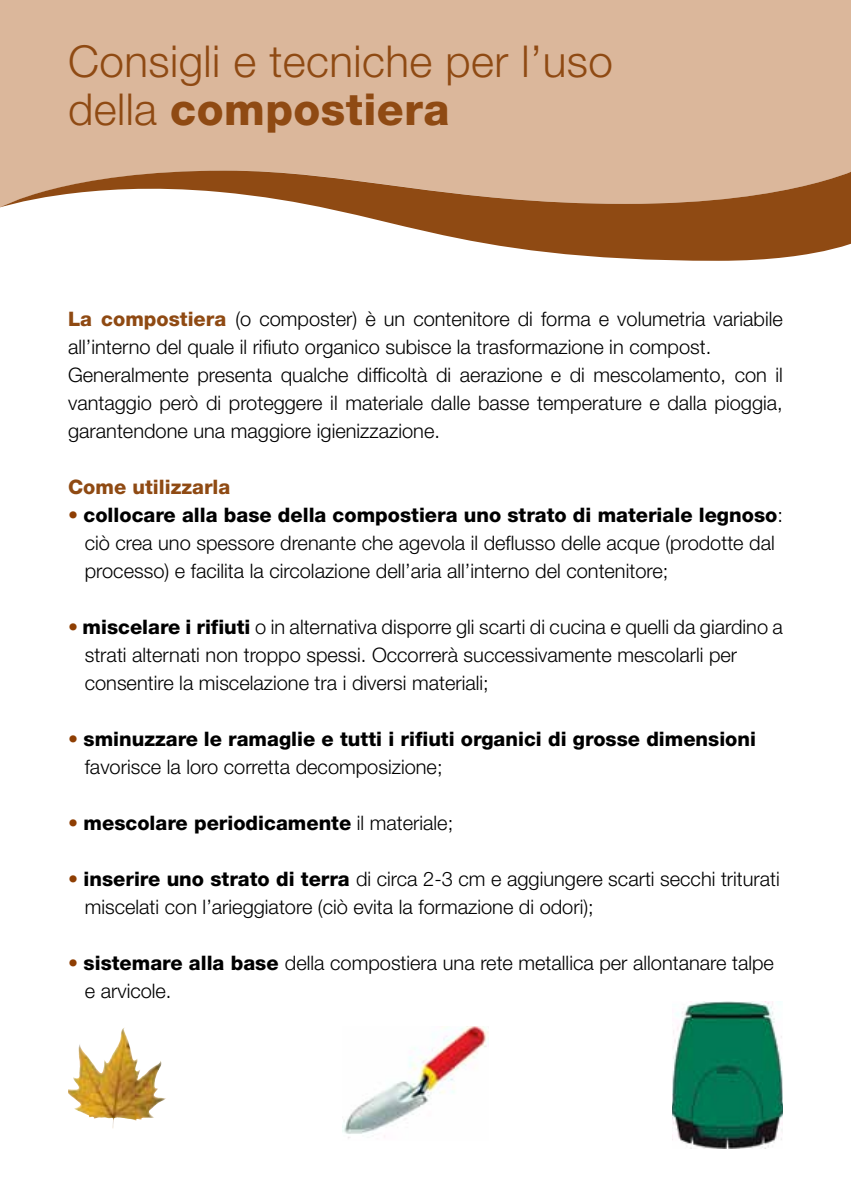
<style>
.page{position:relative;width:851px;height:1191px;background:#fff}
.page>*{position:absolute;margin:0;border:0;box-sizing:border-box;transform-origin:0 0}
.t1{font:300 44px/48px "Helvetica Neue LT Std";letter-spacing:.01em;color:#8f4a13}
.t2{font:300 20px/28px "Helvetica Neue LT Std";color:#000}
.t3{font:800 20px/28px "Helvetica Neue LT Std";color:#000}
.t4{font:800 20px "Helvetica Neue LT Std";color:#8f4a13}
.s1{font-weight:800}
.s2{font-weight:800;color:#8f4a13}
.s3{color:#8e3e03}
.s4{font-weight:300;color:#8e3e03}
.s5{font-weight:300}
</style>
<div class="page">
<div style="left:0;top:0;width:850px;height:164px;background:#dbb79b"></div>
<svg style="left:0;top:164px;width:850px;height:97px"></svg>
<img style="left:342px;top:1026px;width:146px;height:113px">
<img style="left:672px;top:1002px;width:110px;height:146px">
<img style="left:104px;top:1028px;width:20px;height:35px">
<h1 class="t1" style="left:68px;top:36px;width:546px">Consigli e tecniche per l’uso della <span class="s1">compostiera</span></h1>
<p class="t2" style="left:68px;top:305px;width:716px"><span class="s2">La compostiera</span> (o composter) è un contenitore di forma e volumetria variabile all’interno del quale il rifiuto organico subisce la trasformazione in compost.<br>Generalmente presenta qualche difficoltà di aerazione e di mescolamento, con il vantaggio però di proteggere il materiale dalle basse temperature e dalla pioggia, garantendone una maggiore igienizzazione.</p>
<p class="t4" style="left:68px;top:475px;width:164px">Come utilizzarla</p>
<p class="t2" style="left:85px;top:501px;width:699px;text-indent:-17px"><span class="s3">•</span> <span class="s1">collocare alla base della compostiera uno strato di materiale legnoso</span>: ciò crea uno spessore drenante che agevola il deflusso delle acque (prodotte dal processo) e facilita la circolazione dell’aria all’interno del contenitore;</p>
<p class="t2" style="left:85px;top:613px;width:699px;text-indent:-17px"><span class="s3">•</span> <span class="s1">miscelare i rifiuti</span> o in alternativa disporre gli scarti di cucina e quelli da giardino a strati alternati non troppo spessi. Occorrerà successivamente mescolarli per consentire la miscelazione tra i diversi materiali;</p>
<p class="t3" style="left:85px;top:725px;width:672px;text-indent:-17px"><span class="s4">•</span> sminuzzare le ramaglie e tutti i rifiuti organici di grosse dimensioni <span class="s5">favorisce la loro corretta decomposizione;</span></p>
<p class="t3" style="left:68px;top:809px;width:386px"><span class="s4">•</span> mescolare periodicamente <span class="s5">il materiale;</span></p>
<p class="t2" style="left:85px;top:865px;width:696px;text-indent:-17px"><span class="s3">•</span> <span class="s1">inserire uno strato di terra</span> di circa 2-3 cm e aggiungere scarti secchi triturati miscelati con l’arieggiatore (ciò evita la formazione di odori);</p>
<p class="t2" style="left:85px;top:949px;width:690px;text-indent:-17px"><span class="s3">•</span> <span class="s1">sistemare alla base</span> della compostiera una rete metallica per allontanare talpe e arvicole.</p>
</div>
